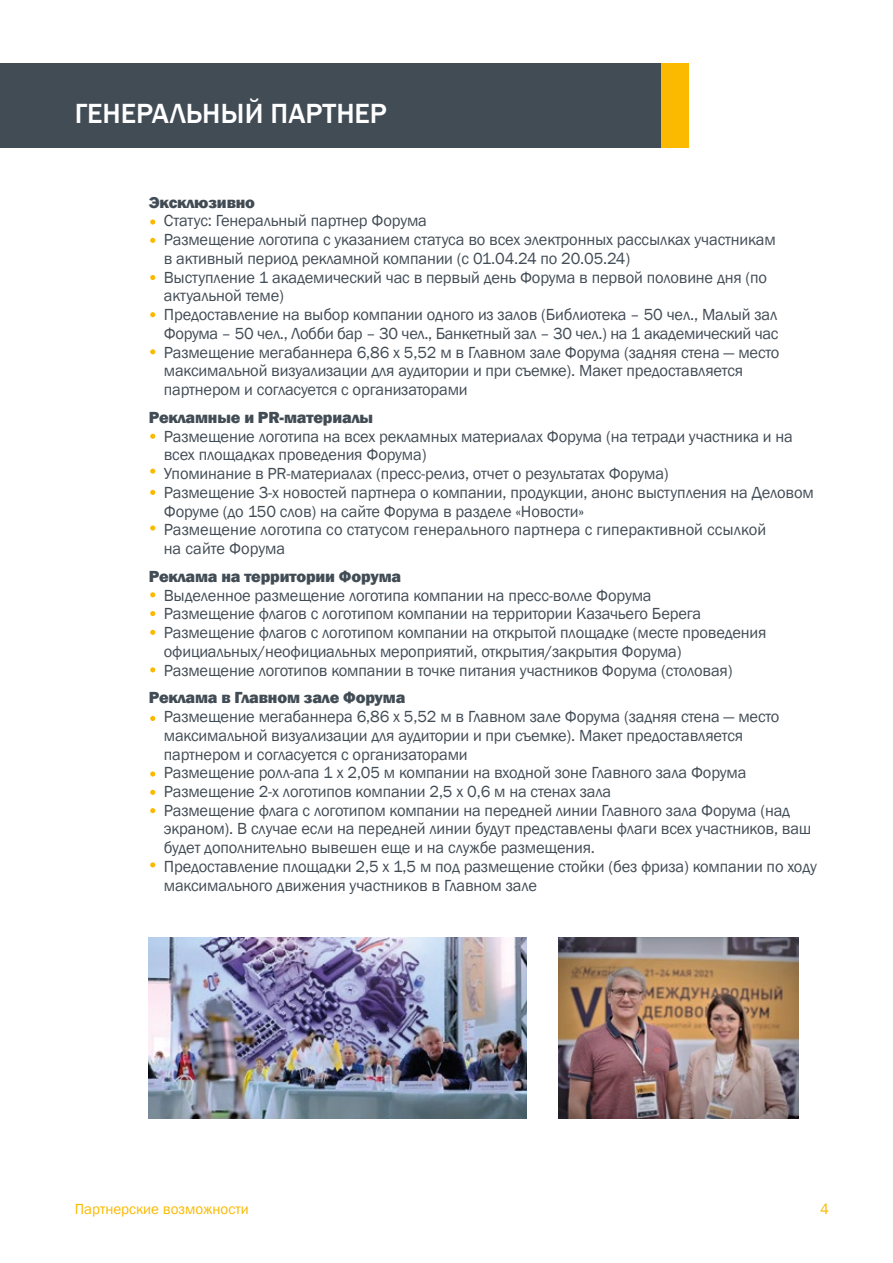
<style>
.page{position:relative;width:893px;height:1263px;background:#fff}
.page>*{position:absolute;margin:0;border:0;box-sizing:border-box;transform-origin:0 0}
.t1{font:500 28.5px "Franklin Gothic";color:#fff}
.t2{font:16.5px/18.8px "Franklin Gothic";letter-spacing:-.01em;color:#424c55}
.t3{font:800 16.5px "Franklin Gothic";letter-spacing:-.01em;color:#424c55}
.t4{font:15px "Franklin Gothic";color:#fbba00}
</style>
<div class="page">
<div style="left:621px;top:63px;width:68px;height:85px;background:#fbba00"></div>
<div style="left:0;top:63px;width:661px;height:85px;background:#424c55"></div>
<img style="left:149px;top:937px;width:377px;height:181px">
<img style="left:558px;top:938px;width:240px;height:180px">
<svg style="left:150px;top:219px;width:5px;height:6px"></svg>
<svg style="left:150px;top:238px;width:5px;height:5px"></svg>
<svg style="left:150px;top:275px;width:5px;height:5px"></svg>
<svg style="left:150px;top:312px;width:5px;height:5px"></svg>
<svg style="left:150px;top:349px;width:5px;height:5px"></svg>
<svg style="left:150px;top:434px;width:5px;height:5px"></svg>
<svg style="left:150px;top:469px;width:5px;height:5px"></svg>
<svg style="left:150px;top:490px;width:5px;height:5px"></svg>
<svg style="left:150px;top:525px;width:5px;height:6px"></svg>
<svg style="left:150px;top:592px;width:5px;height:5px"></svg>
<svg style="left:150px;top:611px;width:5px;height:5px"></svg>
<svg style="left:150px;top:630px;width:5px;height:5px"></svg>
<svg style="left:150px;top:667px;width:5px;height:5px"></svg>
<svg style="left:150px;top:716px;width:5px;height:5px"></svg>
<svg style="left:150px;top:771px;width:5px;height:5px"></svg>
<svg style="left:150px;top:808px;width:5px;height:5px"></svg>
<svg style="left:150px;top:790px;width:5px;height:5px"></svg>
<svg style="left:150px;top:862px;width:5px;height:5px"></svg>
<h1 class="t1" style="left:75px;top:96px;width:314px">ГЕНЕРАЛЬНЫЙ ПАРТНЕР</h1>
<p class="t3" style="left:149px;top:191px;width:108px">Эксклюзивно</p>
<p class="t2" style="left:164px;top:212px;width:617px">Статус: Генеральный партнер Форума<br>Размещение логотипа с указанием статуса во всех электронных рассылках участникам в активный период рекламной компании (с 01.04.24 по 20.05.24)<br>Выступление 1 академический час в первый день Форума в первой половине дня (по актуальной теме)<br>Предоставление на выбор компании одного из залов (Библиотека – 50 чел., Малый зал Форума – 50 чел., Лобби бар – 30 чел., Банкетный зал – 30 чел.) на 1 академический час Размещение мегабаннера 6,86 х 5,52 м в Главном зале Форума (задняя стена — место максимальной визуализации для аудитории и при съемке). Макет предоставляется партнером и согласуется с организаторами</p>
<p class="t3" style="left:149px;top:407px;width:226px">Рекламные и PR-материалы</p>
<p class="t2" style="left:164px;top:427px;width:651px">Размещение логотипа на всех рекламных материалах Форума (на тетради участника и на всех площадках проведения Форума)<br>Упоминание в PR-материалах (пресс-релиз, отчет о результатах Форума)<br>Размещение 3-х новостей партнера о компании, продукции, анонс выступления на Деловом Форуме (до 150 слов) на сайте Форума в разделе «Новости»<br>Размещение логотипа со статусом генерального партнера с гиперактивной ссылкой<br>на сайте Форума</p>
<p class="t3" style="left:149px;top:565px;width:254px">Реклама на территории Форума</p>
<p class="t2" style="left:164px;top:586px;width:604px">Выделенное размещение логотипа компании на пресс-волле Форума<br>Размещение флагов с логотипом компании на территории Казачьего Берега Размещение флагов с логотипом компании на открытой площадке (месте проведения официальных/неофициальных мероприятий, открытия/закрытия Форума)<br>Размещение логотипов компании в точке питания участников Форума (столовая)</p>
<p class="t3" style="left:149px;top:687px;width:258px">Реклама в Главном зале Форума</p>
<p class="t2" style="left:164px;top:707px;width:655px">Размещение мегабаннера 6,86 х 5,52 м в Главном зале Форума (задняя стена — место максимальной визуализации для аудитории и при съемке). Макет предоставляется партнером и согласуется с организаторами<br>Размещение ролл-апа 1 x 2,05 м компании на входной зоне Главного зала Форума Размещение 2-х логотипов компании 2,5 х 0,6 м на стенах зала<br>Размещение флага с логотипом компании на передней линии Главного зала Форума (над экраном). В случае если на передней линии будут представлены флаги всех участников, ваш будет дополнительно вывешен еще и на службе размещения.<br>Предоставление площадки 2,5 х 1,5 м под размещение стойки (без фриза) компании по ходу максимального движения участников в Главном зале</p>
<p class="t4" style="left:75px;top:1200px;width:175px">Партнерские возможности</p>
<p class="t4" style="left:820px;top:1200px;width:10px">4</p>
</div>
